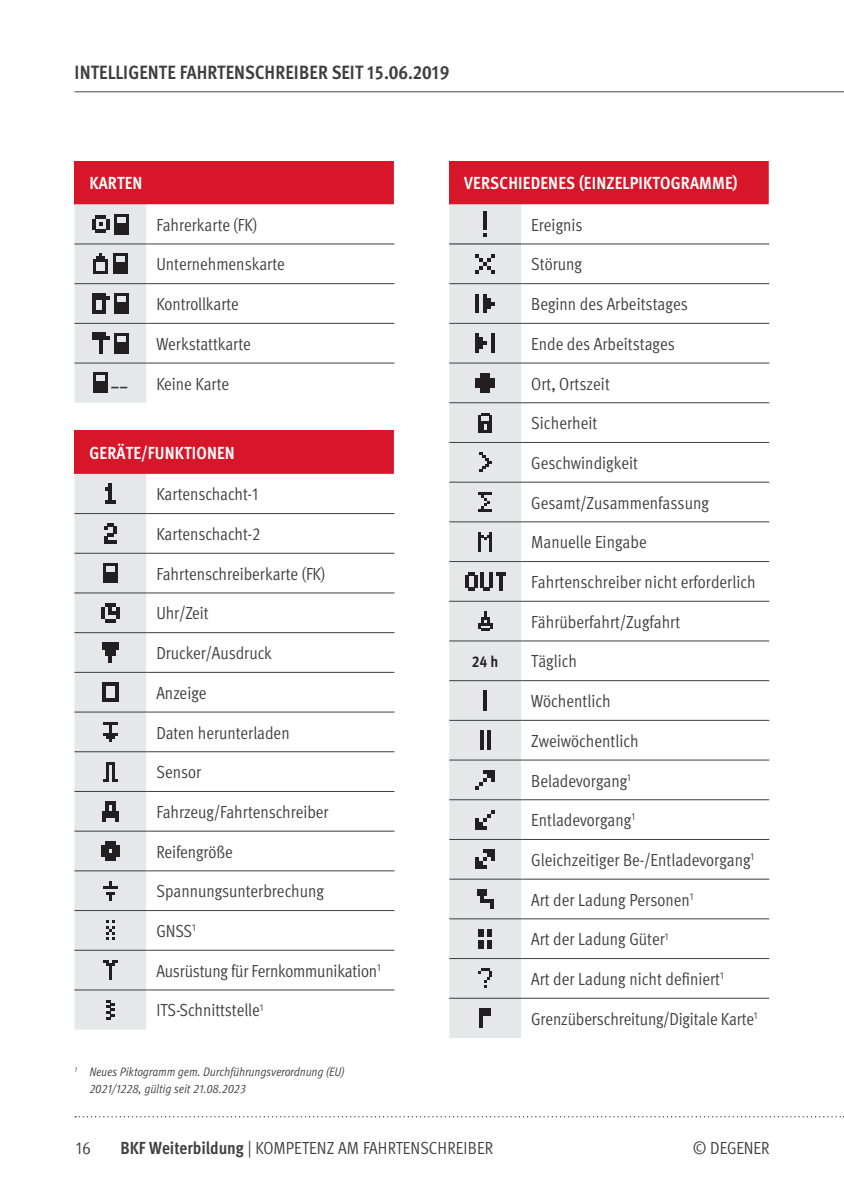
<style>
.page{position:relative;width:844px;height:1191px;background:#fff}
.page>*{position:absolute;margin:0;border:0;box-sizing:border-box;transform-origin:0 0}
.t1{font:700 condensed 19.25px "Meta Pro";color:#3e3e3f}
.t2{font:condensed 17.5px "Meta Pro";color:#3e3e3f}
.t3{font:700 condensed 17.5px "Meta Pro";letter-spacing:.01em;color:#fff}
.t4{font:700 condensed 15.75px "Meta Pro";color:#231f20}
.t5{font:700 condensed 15.75px "Meta Pro";color:#323738}
.t6{font:italic condensed 12.25px/17.5px "Meta Pro";color:#3e3e3f}
.s1{font-weight:700}
</style>
<div class="page">
<hr style="left:74px;top:91px;width:769px;height:1px;background:#4b4c4d">
<svg style="left:75px;top:1116px;width:769px;height:1px"></svg>
<div style="left:449px;top:161px;width:320px;height:43px;background:#d71729"></div>
<div style="left:449px;top:204px;width:72px;height:834px;background:#e6e7e9"></div>
<svg style="left:521px;top:204px;width:248px;height:794px"></svg>
<hr style="left:768px;top:161px;width:1px;height:43px;background:#fff">
<hr style="left:449px;top:283px;width:72px;height:1px;background:#3e3e3f">
<hr style="left:521px;top:283px;width:248px;height:1px;background:#3e3e3f">
<hr style="left:449px;top:323px;width:72px;height:1px;background:#3e3e3f">
<hr style="left:521px;top:323px;width:248px;height:1px;background:#3e3e3f">
<hr style="left:449px;top:363px;width:72px;height:1px;background:#3e3e3f">
<hr style="left:521px;top:363px;width:248px;height:1px;background:#3e3e3f">
<hr style="left:449px;top:402px;width:72px;height:1px;background:#3e3e3f">
<hr style="left:521px;top:402px;width:248px;height:1px;background:#3e3e3f">
<hr style="left:449px;top:442px;width:72px;height:1px;background:#3e3e3f">
<hr style="left:521px;top:442px;width:248px;height:1px;background:#3e3e3f">
<hr style="left:449px;top:482px;width:72px;height:1px;background:#3e3e3f">
<hr style="left:521px;top:482px;width:248px;height:1px;background:#3e3e3f">
<hr style="left:449px;top:521px;width:72px;height:1px;background:#3e3e3f">
<hr style="left:521px;top:521px;width:248px;height:1px;background:#3e3e3f">
<hr style="left:449px;top:561px;width:72px;height:1px;background:#3e3e3f">
<hr style="left:521px;top:561px;width:248px;height:1px;background:#3e3e3f">
<hr style="left:449px;top:601px;width:72px;height:1px;background:#3e3e3f">
<hr style="left:521px;top:601px;width:248px;height:1px;background:#3e3e3f">
<hr style="left:449px;top:640px;width:72px;height:1px;background:#3e3e3f">
<hr style="left:521px;top:640px;width:248px;height:1px;background:#3e3e3f">
<hr style="left:449px;top:680px;width:72px;height:1px;background:#3e3e3f">
<hr style="left:521px;top:680px;width:248px;height:1px;background:#3e3e3f">
<hr style="left:449px;top:720px;width:72px;height:1px;background:#3e3e3f">
<hr style="left:521px;top:720px;width:248px;height:1px;background:#3e3e3f">
<hr style="left:449px;top:759px;width:72px;height:1px;background:#3e3e3f">
<hr style="left:521px;top:759px;width:248px;height:1px;background:#3e3e3f">
<hr style="left:449px;top:799px;width:72px;height:1px;background:#3e3e3f">
<hr style="left:521px;top:799px;width:248px;height:1px;background:#3e3e3f">
<hr style="left:449px;top:839px;width:72px;height:1px;background:#3e3e3f">
<hr style="left:521px;top:839px;width:248px;height:1px;background:#3e3e3f">
<hr style="left:449px;top:879px;width:72px;height:1px;background:#3e3e3f">
<hr style="left:521px;top:879px;width:248px;height:1px;background:#3e3e3f">
<hr style="left:449px;top:918px;width:72px;height:1px;background:#3e3e3f">
<hr style="left:521px;top:918px;width:248px;height:1px;background:#3e3e3f">
<hr style="left:449px;top:958px;width:72px;height:1px;background:#3e3e3f">
<hr style="left:521px;top:958px;width:248px;height:1px;background:#3e3e3f">
<hr style="left:449px;top:998px;width:72px;height:1px;background:#3e3e3f">
<hr style="left:521px;top:998px;width:248px;height:1px;background:#3e3e3f">
<hr style="left:449px;top:244px;width:72px;height:1px;background:#231f20">
<hr style="left:521px;top:244px;width:248px;height:1px;background:#3e3e3f">
<svg style="left:483px;top:212px;width:4px;height:24px"></svg>
<svg style="left:475px;top:254px;width:20px;height:20px"></svg>
<svg style="left:475px;top:294px;width:20px;height:19px"></svg>
<svg style="left:475px;top:333px;width:20px;height:20px"></svg>
<svg style="left:475px;top:373px;width:20px;height:20px"></svg>
<svg style="left:478px;top:413px;width:14px;height:19px"></svg>
<svg style="left:479px;top:452px;width:12px;height:20px"></svg>
<svg style="left:478px;top:492px;width:14px;height:20px"></svg>
<svg style="left:478px;top:532px;width:14px;height:19px"></svg>
<svg style="left:465px;top:572px;width:40px;height:18px"></svg>
<svg style="left:478px;top:611px;width:14px;height:20px"></svg>
<svg style="left:483px;top:690px;width:4px;height:20px"></svg>
<svg style="left:480px;top:730px;width:10px;height:20px"></svg>
<svg style="left:475px;top:770px;width:20px;height:20px"></svg>
<svg style="left:475px;top:809px;width:20px;height:20px"></svg>
<svg style="left:475px;top:849px;width:20px;height:20px"></svg>
<svg style="left:477px;top:889px;width:16px;height:20px"></svg>
<svg style="left:478px;top:928px;width:14px;height:20px"></svg>
<svg style="left:478px;top:968px;width:14px;height:20px"></svg>
<svg style="left:479px;top:1008px;width:12px;height:20px"></svg>
<div style="left:74px;top:431px;width:320px;height:43px;background:#d71729"></div>
<svg style="left:146px;top:514px;width:248px;height:477px"></svg>
<hr style="left:146px;top:513px;width:248px;height:1px;background:#3e3e3f">
<hr style="left:146px;top:553px;width:248px;height:1px;background:#3e3e3f">
<hr style="left:146px;top:592px;width:248px;height:1px;background:#3e3e3f">
<hr style="left:146px;top:632px;width:248px;height:1px;background:#3e3e3f">
<hr style="left:146px;top:672px;width:248px;height:1px;background:#3e3e3f">
<hr style="left:146px;top:711px;width:248px;height:1px;background:#3e3e3f">
<hr style="left:146px;top:751px;width:248px;height:1px;background:#3e3e3f">
<hr style="left:146px;top:791px;width:248px;height:1px;background:#3e3e3f">
<hr style="left:146px;top:831px;width:248px;height:1px;background:#3e3e3f">
<hr style="left:146px;top:870px;width:248px;height:1px;background:#3e3e3f">
<hr style="left:146px;top:910px;width:248px;height:1px;background:#3e3e3f">
<hr style="left:146px;top:950px;width:248px;height:1px;background:#3e3e3f">
<hr style="left:146px;top:989px;width:248px;height:1px;background:#3e3e3f">
<svg style="left:74px;top:474px;width:72px;height:555px"></svg>
<div style="left:74px;top:161px;width:320px;height:43px;background:#d71729"></div>
<svg style="left:146px;top:204px;width:248px;height:159px"></svg>
<hr style="left:146px;top:244px;width:248px;height:1px;background:#3e3e3f">
<hr style="left:146px;top:283px;width:248px;height:1px;background:#3e3e3f">
<hr style="left:146px;top:323px;width:248px;height:1px;background:#3e3e3f">
<hr style="left:146px;top:363px;width:248px;height:1px;background:#3e3e3f">
<svg style="left:74px;top:204px;width:72px;height:199px"></svg>
<p class="t1" style="left:75px;top:58px;width:376px">INTELLIGENTE FAHRTENSCHREIBER SEIT 15.06.2019</p>
<p class="t3" style="left:89px;top:170px;width:54px">KARTEN</p>
<p class="t2" style="left:156px;top:212px;width:102px">Fahrerkarte (FK)</p>
<p class="t2" style="left:156px;top:252px;width:130px">Unternehmenskarte</p>
<p class="t2" style="left:156px;top:291px;width:84px">Kontrollkarte</p>
<p class="t2" style="left:156px;top:331px;width:96px">Werkstattkarte</p>
<p class="t5" style="left:111px;top:376px;width:19px">––</p>
<p class="t2" style="left:156px;top:371px;width:74px">Keine Karte</p>
<p class="t3" style="left:89px;top:439px;width:147px">GERÄTE/FUNKTIONEN</p>
<p class="t2" style="left:156px;top:481px;width:104px">Kartenschacht-1</p>
<p class="t2" style="left:156px;top:521px;width:106px">Kartenschacht-2</p>
<p class="t2" style="left:156px;top:561px;width:170px">Fahrtenschreiberkarte (FK)</p>
<p class="t2" style="left:156px;top:600px;width:54px">Uhr/Zeit</p>
<p class="t2" style="left:156px;top:640px;width:117px">Drucker/Ausdruck</p>
<p class="t2" style="left:156px;top:680px;width:52px">Anzeige</p>
<p class="t2" style="left:156px;top:720px;width:135px">Daten herunterladen</p>
<p class="t2" style="left:156px;top:759px;width:46px">Sensor</p>
<p class="t2" style="left:156px;top:799px;width:174px">Fahrzeug/Fahrtenschreiber</p>
<p class="t2" style="left:156px;top:839px;width:78px">Reifengröße</p>
<p class="t2" style="left:156px;top:878px;width:169px">Spannungsunterbrechung</p>
<p class="t2" style="left:156px;top:918px;width:41px">GNSS<sup>1</sup></p>
<p class="t2" style="left:156px;top:958px;width:226px">Ausrüstung für Fernkommunikation<sup>1</sup></p>
<p class="t2" style="left:156px;top:997px;width:109px">ITS-Schnittstelle<sup>1</sup></p>
<p class="t6" style="left:89px;top:1062px;width:256px;text-indent:-15px"><sup>1</sup> Neues Piktogramm gem. Durchführungsverordnung (EU)<br>2021/1228, gültig seit 21.08.2023</p>
<p class="t3" style="left:464px;top:170px;width:275px">VERSCHIEDENES (EINZELPIKTOGRAMME)</p>
<p class="t2" style="left:531px;top:212px;width:53px">Ereignis</p>
<p class="t2" style="left:531px;top:252px;width:52px">Störung</p>
<p class="t2" style="left:531px;top:291px;width:158px">Beginn des Arbeitstages</p>
<p class="t2" style="left:531px;top:331px;width:145px">Ende des Arbeitstages</p>
<p class="t2" style="left:531px;top:371px;width:80px">Ort, Ortszeit</p>
<p class="t2" style="left:531px;top:410px;width:68px">Sicherheit</p>
<p class="t2" style="left:531px;top:450px;width:108px">Geschwindigkeit</p>
<p class="t2" style="left:531px;top:490px;width:179px">Gesamt/Zusammenfassung</p>
<p class="t2" style="left:531px;top:529px;width:117px">Manuelle Eingabe</p>
<p class="t2" style="left:531px;top:569px;width:226px">Fahrtenschreiber nicht erforderlich</p>
<p class="t2" style="left:531px;top:609px;width:150px">Fährüberfahrt/Zugfahrt</p>
<p class="t4" style="left:472px;top:649px;width:28px">24 h</p>
<p class="t2" style="left:531px;top:648px;width:47px">Täglich</p>
<p class="t2" style="left:531px;top:688px;width:81px">Wöchentlich</p>
<p class="t2" style="left:531px;top:728px;width:109px">Zweiwöchentlich</p>
<p class="t2" style="left:531px;top:768px;width:101px">Beladevorgang<sup>1</sup></p>
<p class="t2" style="left:531px;top:807px;width:105px">Entladevorgang<sup>1</sup></p>
<p class="t2" style="left:531px;top:847px;width:224px">Gleichzeitiger Be-/Entladevorgang<sup>1</sup></p>
<p class="t2" style="left:531px;top:887px;width:164px">Art der Ladung Personen<sup>1</sup></p>
<p class="t2" style="left:531px;top:926px;width:139px">Art der Ladung Güter<sup>1</sup></p>
<p class="t2" style="left:531px;top:966px;width:194px">Art der Ladung nicht definiert<sup>1</sup></p>
<p class="t2" style="left:531px;top:1006px;width:228px">Grenzüberschreitung/Digitale Karte<sup>1</sup></p>
<p class="t2" style="left:76px;top:1135px;width:17px">16</p>
<p class="t2" style="left:121px;top:1135px;width:374px"><span class="s1">BKF Weiterbildung</span> | KOMPETENZ AM FAHRTENSCHREIBER</p>
<p class="t2" style="left:692px;top:1135px;width:78px">© DEGENER</p>
</div>
